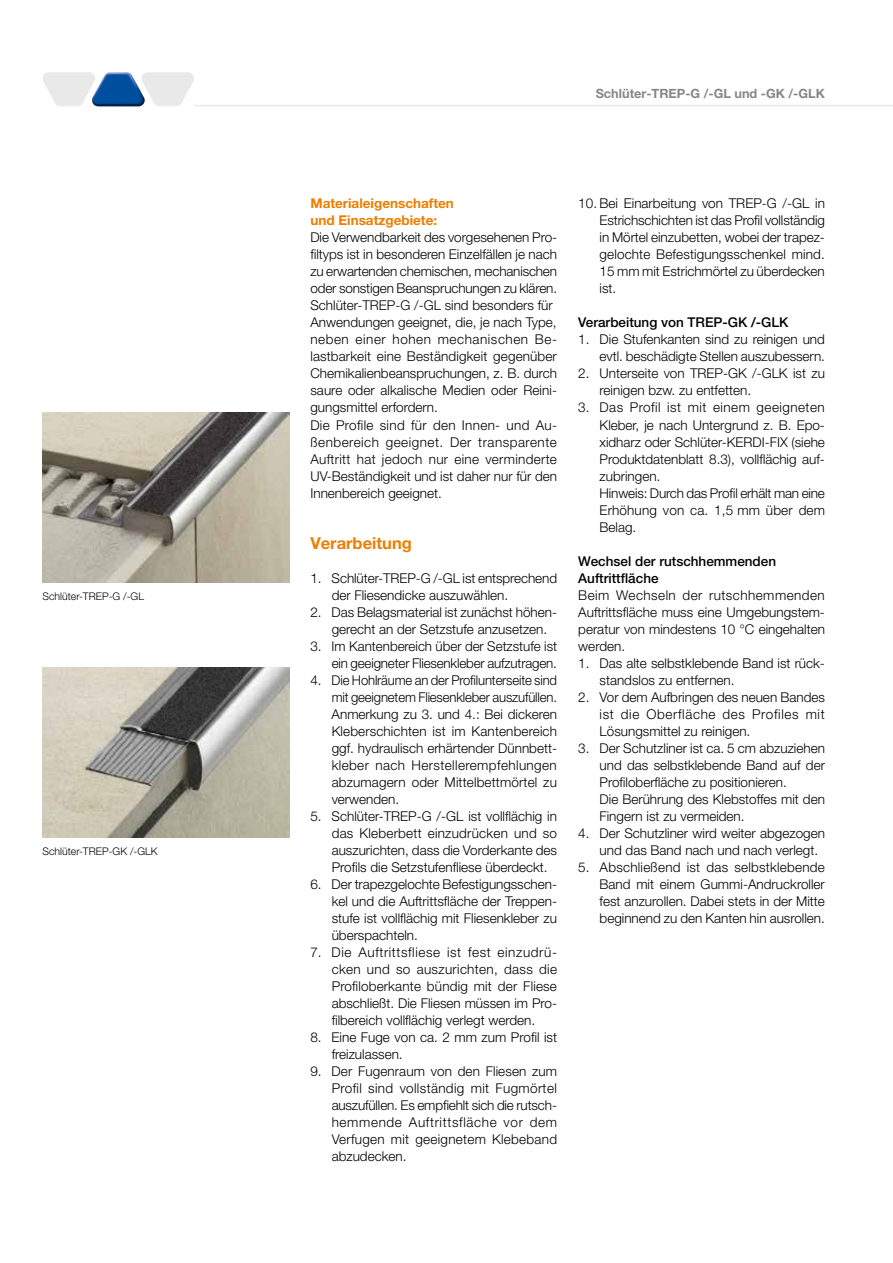
<style>
.page{position:relative;width:893px;height:1263px;background:#fff}
.page>*{position:absolute;margin:0;border:0;box-sizing:border-box;transform-origin:0 0}
.Überschrift{font:700 16.5px "Helvetica Neue LT Pro";color:#ef7d00}
.Fließtext{font:300 13.5px/17px "Helvetica Neue LT Pro";color:#000;text-align:justify}
.Einzug{font:300 13.5px/17px "Helvetica Neue LT Pro";color:#000;text-align:justify}
.Fließtext-2{font:500 13.5px "Helvetica Neue LT Pro";color:#000}
.Unter-Überschrift{font:700 13.5px/17px "Helvetica Neue LT Pro";color:#ef7d00}
.t1{font:700 12.75px "Helvetica Neue LT Pro";color:#878787}
.Hinweistext{font:300 10.5px "Helvetica Neue LT Pro";color:#000}
</style>
<div class="page">
<hr style="left:194px;top:105px;width:699px;height:1px;background:#e9e9e9">
<svg style="left:43px;top:72px;width:151px;height:34px"></svg>
<img style="left:43px;top:668px;width:246px;height:170px">
<img style="left:43px;top:412px;width:246px;height:170px">
<p class="Hinweistext" style="left:43px;top:589px;width:103px">Schlüter-TREP-G /-GL</p>
<p class="Hinweistext" style="left:43px;top:844px;width:117px">Schlüter-TREP-GK /-GLK</p>
<p class="t1" style="left:596px;top:86px;width:231px">Schlüter-TREP-G /-GL und -GK /-GLK</p>
<p class="Unter-Überschrift" style="left:310px;top:195px;width:145px">Materialeigenschaften und Einsatzgebiete:</p>
<p class="Fließtext" style="left:310px;top:229px;width:248px">Die Verwendbarkeit des vorgesehenen Pro&shy;filtyps ist in besonderen Einzelfällen je nach zu erwartenden chemischen, mechanischen oder sonstigen Beanspruchungen zu klären.</p>
<p class="Fließtext" style="left:310px;top:297px;width:244px">Schlüter-TREP-G /-GL sind besonders für</p>
<p class="Fließtext" style="left:310px;top:314px;width:248px">Anwendungen geeignet, die, je nach Type,</p>
<p class="Fließtext" style="left:310px;top:331px;width:248px">neben einer hohen mechanischen Be&shy;lastbarkeit eine Beständigkeit gegenüber Chemikalienbeanspruchungen, z. B. durch</p>
<p class="Fließtext" style="left:310px;top:382px;width:248px">saure oder alkalische Medien oder Reini&shy;gungsmittel erfordern.</p>
<p class="Fließtext" style="left:310px;top:416px;width:248px">Die Profile sind für den Innen- und Au&shy;ßenbereich geeignet. Der transparente Auftritt hat jedoch nur eine verminderte UV-Beständigkeit und ist daher nur für den Innenbereich geeignet.</p>
<p class="Überschrift" style="left:310px;top:532px;width:103px">Verarbeitung</p>
<p class="Fließtext" style="left:332px;top:569px;width:227px;text-indent:-21px">1. Schlüter-TREP-G /-GL ist entsprechend der Fliesendicke auszuwählen.</p>
<p class="Fließtext" style="left:332px;top:603px;width:227px;text-indent:-21px">2. Das Belagsmaterial ist zunächst höhen&shy;gerecht an der Setzstufe anzusetzen.</p>
<p class="Fließtext" style="left:310px;top:637px;width:248px;text-align:right">3. Im Kantenbereich über der Setzstufe ist ein geeigneter Fliesenkleber aufzutragen.</p>
<p class="Fließtext" style="left:310px;top:671px;width:248px;text-align:right">4. Die Hohlräume an der Profilunterseite sind mit geeignetem Fliesenkleber auszufüllen.</p>
<p class="Fließtext" style="left:332px;top:705px;width:227px">Anmerkung zu 3. und 4.: Bei dickeren Kleberschichten ist im Kantenbereich ggf. hydraulisch erhärtender Dünnbett&shy;kleber nach Herstellerempfehlungen abzumagern oder Mittelbettmörtel zu verwenden.</p>
<p class="Fließtext" style="left:332px;top:807px;width:227px;text-indent:-21px">5. Schlüter-TREP-G /-GL ist vollflächig in das Kleberbett einzudrücken und so auszurichten, dass die Vorderkante des Profils die Setzstufenfliese überdeckt.</p>
<p class="Fließtext" style="left:332px;top:875px;width:227px;text-indent:-21px">6. Der trapezgelochte Befestigungsschen&shy;kel und die Auftrittsfläche der Treppen&shy;stufe ist vollflächig mit Fliesenkleber zu überspachteln.</p>
<p class="Fließtext" style="left:332px;top:943px;width:227px;text-indent:-21px">7. Die Auftrittsfliese ist fest einzudrü&shy;cken und so auszurichten, dass die Profiloberkante bündig mit der Fliese abschließt. Die Fliesen müssen im Pro&shy;filbereich vollflächig verlegt werden.</p>
<p class="Fließtext" style="left:332px;top:1028px;width:227px;text-indent:-21px">8. Eine Fuge von ca. 2 mm zum Profil ist freizulassen.</p>
<p class="Fließtext" style="left:332px;top:1062px;width:227px;text-indent:-21px">9. Der Fugenraum von den Fliesen zum Profil sind vollständig mit Fugmörtel auszufüllen. Es empfiehlt sich die rutsch&shy;hemmende Auftrittsfläche vor dem Verfugen mit geeignetem Klebeband abzudecken.</p>
<p class="Fließtext" style="left:600px;top:195px;width:227px;text-indent:-21px">10. Bei Einarbeitung von TREP-G /-GL in Estrichschichten ist das Profil vollständig in Mörtel einzubetten, wobei der trapez&shy;gelochte Befestigungsschenkel mind.<br>15 mm mit Estrichmörtel zu überdecken ist.</p>
<p class="Fließtext-2" style="left:578px;top:315px;width:212px">Verarbeitung von TREP-GK /-GLK</p>
<p class="Einzug" style="left:578px;top:331px;width:248px;text-align:right">1. Die Stufenkanten sind zu reinigen und evtl. beschädigte Stellen auszubessern.</p>
<p class="Einzug" style="left:600px;top:365px;width:227px;text-indent:-21px">2. Unterseite von TREP-GK /-GLK ist zu reinigen bzw. zu entfetten.</p>
<p class="Einzug" style="left:600px;top:399px;width:227px;text-indent:-21px">3. Das Profil ist mit einem geeigneten Kleber, je nach Untergrund z. B. Epo&shy;xidharz oder Schlüter-KERDI-FIX (siehe Produktdatenblatt 8.3), vollflächig auf&shy;zubringen.</p>
<p class="Einzug" style="left:600px;top:484px;width:227px">Hinweis: Durch das Profil erhält man eine Erhöhung von ca. 1,5 mm über dem Belag.</p>
<p class="Fließtext-2" style="left:578px;top:553px;width:199px">Wechsel der rutschhemmenden</p>
<p class="Fließtext-2" style="left:578px;top:570px;width:82px">Auftrittfläche</p>
<p class="Einzug" style="left:578px;top:586px;width:248px">Beim Wechseln der rutschhemmenden Auftrittsfläche muss eine Umgebungstem&shy;peratur von mindestens 10 °C eingehalten werden.</p>
<p class="Einzug" style="left:600px;top:654px;width:227px;text-indent:-21px">1. Das alte selbstklebende Band ist rück&shy;standslos zu entfernen.</p>
<p class="Einzug" style="left:600px;top:688px;width:227px;text-indent:-21px">2. Vor dem Aufbringen des neuen Bandes ist die Oberfläche des Profiles mit Lösungsmittel zu reinigen.</p>
<p class="Einzug" style="left:600px;top:739px;width:227px;text-indent:-21px">3. Der Schutzliner ist ca. 5 cm abzuziehen und das selbstklebende Band auf der Profiloberfläche zu positionieren.</p>
<p class="Einzug" style="left:600px;top:790px;width:227px">Die Berührung des Klebstoffes mit den<br>Fingern ist zu vermeiden.</p>
<p class="Einzug" style="left:600px;top:824px;width:227px;text-indent:-21px">4. Der Schutzliner wird weiter abgezogen und das Band nach und nach verlegt.</p>
<p class="Einzug" style="left:600px;top:858px;width:227px;text-indent:-21px">5. Abschließend ist das selbstklebende Band mit einem Gummi-Andruckroller fest anzurollen. Dabei stets in der Mitte beginnend zu den Kanten hin ausrollen.</p>
</div>
